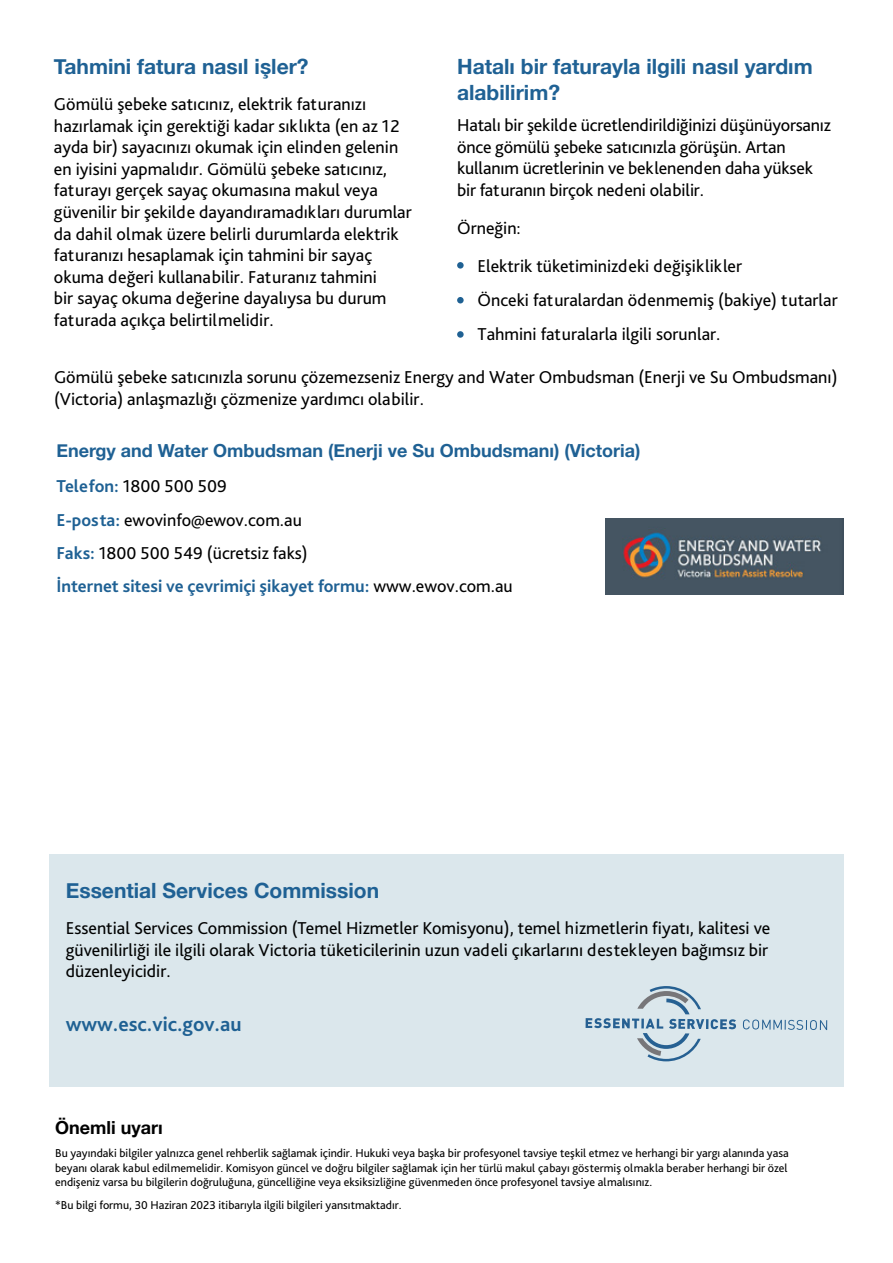
<style>
.page{position:relative;width:893px;height:1263px;background:#fff}
.page>*{position:absolute;margin:0;border:0;box-sizing:border-box;transform-origin:0 0}
.t1{font:700 21px/25.2px "Helvetica Neue";color:#1f6194}
.t2{font:700 21px "Bliss Pro";color:#1f6193}
.t3{font:18px/21.6px "Bliss Pro";color:#000101}
.t4{font:18px "Bliss Pro";color:#000}
.t5{font:700 18px "Helvetica Neue";color:#1f6194}
.t6{font:700 18px "Bliss Pro";color:#1f6194}
.t7{font:700 18px "Helvetica Neue";color:#000}
.t8{font:12px/14.4px "Bliss Pro";color:#000101;text-align:justify}
.s1{font-weight:700;color:#1f6194}
.s2{font-weight:400;color:#000}
</style>
<div class="page">
<div style="left:49px;top:854px;width:795px;height:233px;background:#dbe7ec"></div>
<img style="left:606px;top:519px;width:238px;height:75px">
<div style="left:457px;top:262px;width:7px;height:7px;background:#1f6193;border-radius:50%"></div>
<div style="left:457px;top:297px;width:7px;height:6px;background:#1f6193;border-radius:50%"></div>
<div style="left:457px;top:331px;width:7px;height:7px;background:#1f6193;border-radius:50%"></div>
<svg style="left:586px;top:986px;width:150px;height:75px"></svg>
<svg style="left:743px;top:1019px;width:84px;height:11px"></svg>
<h2 class="t1" style="left:54px;top:55px;width:256px">Tahmini fatura nasıl işler?</h2>
<p class="t3" style="left:54px;top:93px;width:359px">Gömülü şebeke satıcınız, elektrik faturanızı hazırlamak için gerektiği kadar sıklıkta (en az 12 ayda bir) sayacınızı okumak için elinden gelenin en iyisini yapmalıdır. Gömülü şebeke satıcınız, faturayı gerçek sayaç okumasına makul veya güvenilir bir şekilde dayandıramadıkları durumlar da dahil olmak üzere belirli durumlarda elektrik faturanızı hesaplamak için tahmini bir sayaç okuma değeri kullanabilir. Faturanız tahmini<br>bir sayaç okuma değerine dayalıysa bu durum faturada açıkça belirtilmelidir.</p>
<h2 class="t1" style="left:457px;top:55px;width:357px">Hatalı bir faturayla ilgili nasıl yardım alabilirim?</h2>
<p class="t3" style="left:457px;top:114px;width:375px">Hatalı bir şekilde ücretlendirildiğinizi düşünüyorsanız önce gömülü şebeke satıcınızla görüşün. Artan kullanım ücretlerinin ve beklenenden daha yüksek bir faturanın birçok nedeni olabilir.</p>
<p class="t4" style="left:457px;top:217px;width:65px">Örneğin:</p>
<p class="t3" style="left:478px;top:254px;width:266px">Elektrik tüketiminizdeki değişiklikler</p>
<p class="t3" style="left:478px;top:289px;width:362px">Önceki faturalardan ödenmemiş (bakiye) tutarlar</p>
<p class="t3" style="left:478px;top:323px;width:244px">Tahmini faturalarla ilgili sorunlar.</p>
<p class="t3" style="left:54px;top:366px;width:785px">Gömülü şebeke satıcınızla sorunu çözemezseniz Energy and Water Ombudsman (Enerji ve Su Ombudsmanı) (Victoria) anlaşmazlığı çözmenize yardımcı olabilir.</p>
<p class="t5" style="left:56px;top:437px;width:586px">Energy and Water Ombudsman (Enerji ve Su Ombudsmanı) (Victoria)</p>
<p class="t4" style="left:56px;top:475px;width:172px"><span class="s1">Telefon:</span> 1800 500 509</p>
<p class="t4" style="left:56px;top:508px;width:247px"><span class="s1">E-posta:</span> ewovinfo@ewov.com.au</p>
<p class="t4" style="left:56px;top:542px;width:253px"><span class="s1">Faks:</span> 1800 500 549 (ücretsiz faks)</p>
<p class="t6" style="left:56px;top:575px;width:458px">İnternet sitesi ve çevrimiçi şikayet formu: <span class="s2">www.ewov.com.au</span></p>
<h2 class="t1" style="left:66px;top:878px;width:315px">Essential Services Commission</h2>
<p class="t3" style="left:66px;top:917px;width:706px">Essential Services Commission (Temel Hizmetler Komisyonu), temel hizmetlerin fiyatı, kalitesi ve güvenilirliği ile ilgili olarak Victoria tüketicilerinin uzun vadeli çıkarlarını destekleyen bağımsız bir düzenleyicidir.</p>
<p class="t2" style="left:66px;top:1011px;width:177px">www.esc.vic.gov.au</p>
<h3 class="t7" style="left:55px;top:1113px;width:109px">Önemli uyarı</h3>
<p class="t8" style="left:55px;top:1146px;width:735px">Bu yayındaki bilgiler yalnızca genel rehberlik sağlamak içindir. Hukuki veya başka bir profesyonel tavsiye teşkil etmez ve herhangi bir yargı alanında yasa beyanı olarak kabul edilmemelidir. Komisyon güncel ve doğru bilgiler sağlamak için her türlü makul çabayı göstermiş olmakla beraber herhangi bir özel endişeniz varsa bu bilgilerin doğruluğuna, güncelliğine veya eksiksizliğine güvenmeden önce profesyonel tavsiye almalısınız.</p>
<p class="t8" style="left:55px;top:1197px;width:348px">*Bu bilgi formu, 30 Haziran 2023 itibarıyla ilgili bilgileri yansıtmaktadır.</p>
</div>
